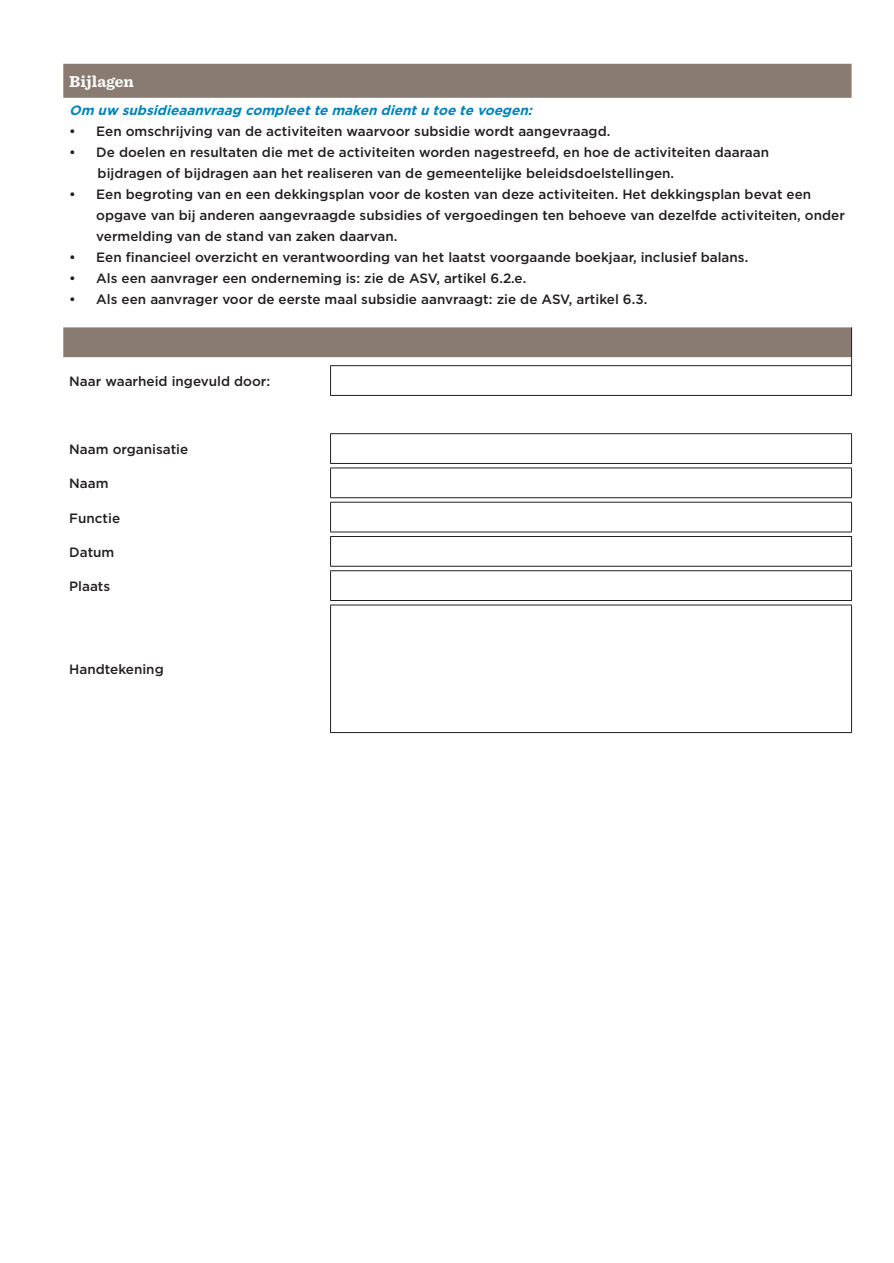
<style>
.page{position:relative;width:894px;height:1263px;background:#fff}
.page>*{position:absolute;margin:0;border:0;box-sizing:border-box;transform-origin:0 0}
.t1{font:700 16.5px "Sentinel";color:#fff}
.t2{font:500 13.5px/21px "Gotham";color:#231f20}
.t3{font:italic 700 13.5px "Gotham";color:#0085bb}
</style>
<div class="page">
<svg style="left:63px;top:64px;width:789px;height:293px"></svg>
<hr style="left:851px;top:327px;width:1px;height:30px;background:#231f20">
<hr style="left:330px;top:365px;width:522px;height:1px;background:#231f20">
<svg style="left:330px;top:366px;width:1px;height:29px"></svg>
<svg style="left:851px;top:357px;width:1px;height:38px"></svg>
<hr style="left:330px;top:395px;width:522px;height:1px;background:#231f20">
<hr style="left:330px;top:433px;width:522px;height:1px;background:#231f20">
<hr style="left:330px;top:463px;width:522px;height:1px;background:#231f20">
<hr style="left:330px;top:468px;width:522px;height:1px;background:#231f20">
<svg style="left:330px;top:434px;width:1px;height:63px"></svg>
<svg style="left:851px;top:434px;width:1px;height:63px"></svg>
<hr style="left:330px;top:497px;width:522px;height:1px;background:#231f20">
<hr style="left:330px;top:502px;width:522px;height:1px;background:#231f20">
<hr style="left:330px;top:532px;width:522px;height:1px;background:#231f20">
<hr style="left:330px;top:536px;width:522px;height:1px;background:#231f20">
<hr style="left:330px;top:566px;width:522px;height:1px;background:#231f20">
<hr style="left:330px;top:570px;width:522px;height:1px;background:#231f20">
<svg style="left:330px;top:503px;width:1px;height:97px"></svg>
<svg style="left:851px;top:503px;width:1px;height:97px"></svg>
<hr style="left:330px;top:600px;width:522px;height:1px;background:#231f20">
<hr style="left:330px;top:605px;width:522px;height:1px;background:#231f20">
<hr style="left:330px;top:605px;width:1px;height:127px;background:#231f20">
<hr style="left:851px;top:605px;width:1px;height:127px;background:#231f20">
<hr style="left:330px;top:732px;width:522px;height:1px;background:#231f20">
<p class="t1" style="left:69px;top:69px;width:66px">Bijlagen</p>
<p class="t3" style="left:69px;top:101px;width:469px">Om uw subsidieaanvraag compleettemakendientutoetevoegen:</p>
<p class="t2" style="left:69px;top:120px;width:543px">• Een omschrijving van de activiteiten waarvoor subsidie wordt aangevraagd.</p>
<p class="t2" style="left:69px;top:141px;width:701px">• De doelen en resultaten die met de activiteiten worden nagestreefd, en hoe de activiteiten daaraan</p>
<p class="t2" style="left:98px;top:162px;width:578px">bijdragen of bijdragen aan het realiseren van de gemeentelijke beleidsdoelstellingen.</p>
<p class="t2" style="left:96px;top:183px;width:750px;text-indent:-27px">• Een begroting van en een dekkingsplan voor de kosten van deze activiteiten. Het dekkingsplan bevat een opgave van bij anderen aangevraagde subsidies of vergoedingen ten behoeve van dezelfde activiteiten, onder vermelding van de stand van zaken daarvan.</p>
<p class="t2" style="left:69px;top:246px;width:681px">• Een financieel overzicht en verantwoording van het laatst voorgaande boekjaar, inclusief balans.</p>
<p class="t2" style="left:69px;top:267px;width:459px">• Als een aanvrager een onderneming is: zie de ASV, artikel 6.2.e.</p>
<p class="t2" style="left:69px;top:288px;width:580px">• Als een aanvrager voor de eerste maal subsidie aanvraagt: zie de ASV, artikel 6.3.</p>
<p class="t2" style="left:69px;top:371px;width:203px">Naar waarheid ingevuld door:</p>
<p class="t2" style="left:69px;top:439px;width:121px">Naam organisatie</p>
<p class="t2" style="left:69px;top:473px;width:41px">Naam</p>
<p class="t2" style="left:69px;top:507px;width:52px">Functie</p>
<p class="t2" style="left:69px;top:541px;width:47px">Datum</p>
<p class="t2" style="left:69px;top:576px;width:42px">Plaats</p>
<p class="t2" style="left:69px;top:659px;width:96px">Handtekening</p>
</div>
